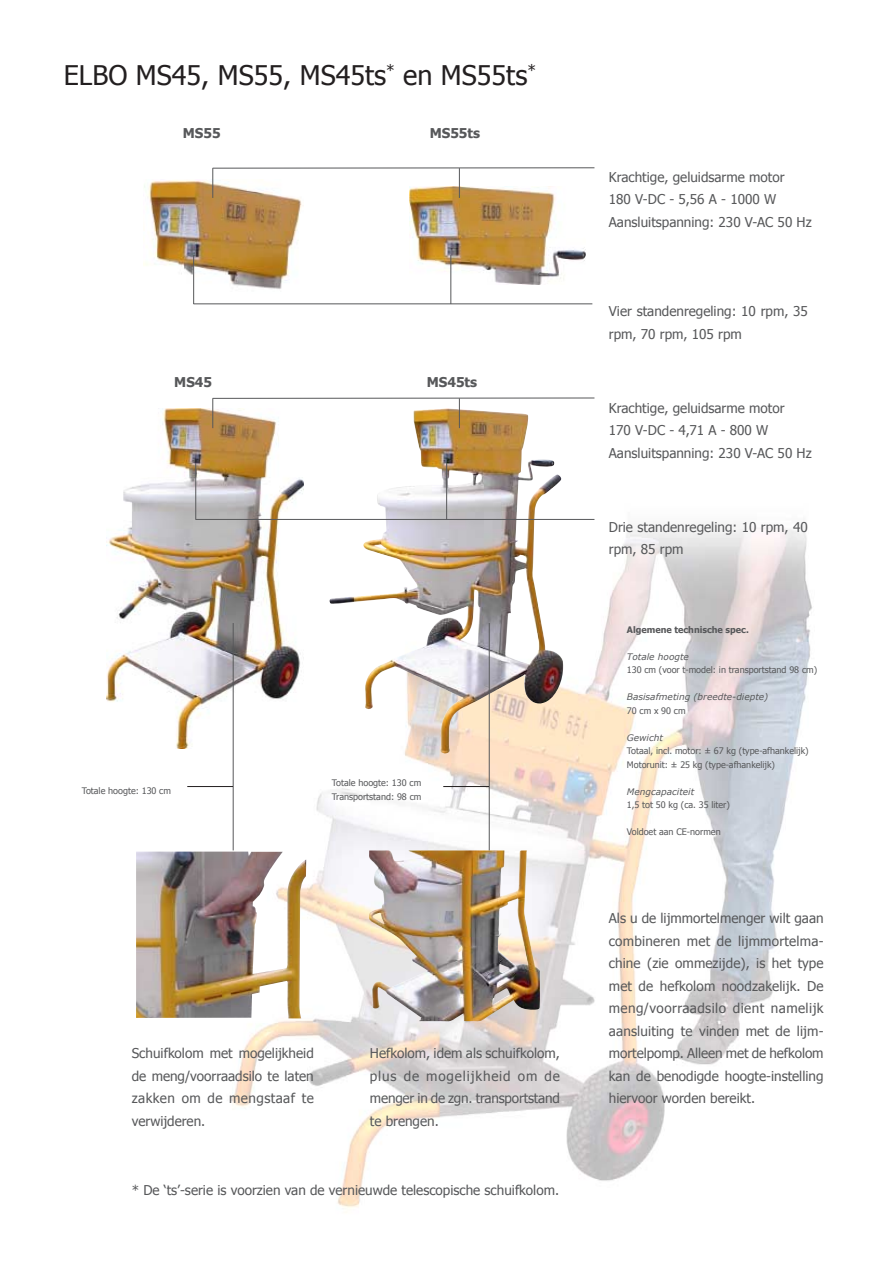
<style>
.page{position:relative;width:893px;height:1263px;background:#fff}
.page>*{position:absolute;margin:0;border:0;box-sizing:border-box;transform-origin:0 0}
.t1{font:27px "Tahoma";color:#231f20}
.t2{font:13.5px/22.5px "Tahoma";color:#57585a}
.t3{font:700 13.5px "Tahoma";color:#57585a}
.t4{font:9px/13.5px "Tahoma";color:#57585a}
.t5{font:italic 9px/13.5px "Verdana";color:#57585a}
.t6{font:700 9px "Tahoma";color:#57585a}
.s1{font-family:"Verdana";font-style:italic}
.s2{font-family:"Tahoma";font-style:normal}
</style>
<div class="page">
<img style="left:210px;top:488px;width:602px;height:720px">
<img style="left:136px;top:852px;width:170px;height:166px">
<img style="left:410px;top:186px;width:175px;height:98px">
<img style="left:143px;top:179px;width:159px;height:114px">
<img style="left:329px;top:408px;width:234px;height:345px">
<img style="left:106px;top:408px;width:197px;height:340px">
<img style="left:369px;top:850px;width:171px;height:171px">
<hr style="left:213px;top:168px;width:1px;height:30px;background:#57585a">
<hr style="left:213px;top:168px;width:381px;height:1px;background:#57585a">
<hr style="left:459px;top:168px;width:1px;height:30px;background:#57585a">
<hr style="left:193px;top:255px;width:1px;height:49px;background:#57585a">
<hr style="left:194px;top:304px;width:398px;height:1px;background:#57585a">
<hr style="left:451px;top:255px;width:1px;height:49px;background:#57585a">
<hr style="left:213px;top:398px;width:1px;height:30px;background:#57585a">
<hr style="left:213px;top:398px;width:381px;height:1px;background:#57585a">
<hr style="left:459px;top:398px;width:1px;height:30px;background:#57585a">
<hr style="left:195px;top:463px;width:1px;height:57px;background:#57585a">
<hr style="left:196px;top:519px;width:398px;height:1px;background:#57585a">
<hr style="left:446px;top:463px;width:1px;height:57px;background:#57585a">
<hr style="left:233px;top:623px;width:1px;height:227px;background:#57585a">
<hr style="left:489px;top:623px;width:1px;height:227px;background:#57585a">
<hr style="left:187px;top:786px;width:46px;height:1px;background:#231f20">
<hr style="left:443px;top:786px;width:46px;height:1px;background:#231f20">
<p class="t1" style="left:64px;top:57px;width:474px">ELBO MS45, MS55, MS45ts<sup>*</sup> en MS55ts<sup>*</sup></p>
<p class="t3" style="left:183px;top:123px;width:39px">MS55</p>
<p class="t3" style="left:430px;top:123px;width:52px">MS55ts</p>
<p class="t3" style="left:174px;top:372px;width:39px">MS45</p>
<p class="t3" style="left:427px;top:372px;width:52px">MS45ts</p>
<p class="t4" style="left:82px;top:783px;width:91px">Totale hoogte: 130 cm</p>
<p class="t4" style="left:332px;top:776px;width:91px">Totale hoogte: 130 cm<br>Transportstand: 98 cm</p>
<p class="t2" style="left:132px;top:1041px;width:184px;text-align:justify">Schuifkolom met mogelijkheid de meng/voorraadsilo te laten zakken om de mengstaaf te verwijderen.</p>
<p class="t2" style="left:370px;top:1041px;width:192px;text-align:justify">Hefkolom, idem als schuifkolom, plus de mogelijkheid om de menger in de zgn. transportstand te brengen.</p>
<p class="t2" style="left:132px;top:1178px;width:429px">* De ‘ts’-serie is voorzien van de vernieuwde telescopische schuifkolom.</p>
<p class="t2" style="left:609px;top:165px;width:204px">Krachtige, geluidsarme motor<br>180 V-DC - 5,56 A - 1000 W<br>Aansluitspanning: 230 V-AC 50 Hz</p>
<p class="t2" style="left:609px;top:300px;width:201px">Vier standenregeling: 10 rpm, 35 rpm, 70 rpm, 105 rpm</p>
<p class="t2" style="left:609px;top:396px;width:204px">Krachtige, geluidsarme motor<br>170 V-DC - 4,71 A - 800 W<br>Aansluitspanning: 230 V-AC 50 Hz</p>
<p class="t2" style="left:609px;top:515px;width:201px">Drie standenregeling: 10 rpm, 40 rpm, 85 rpm</p>
<p class="t6" style="left:627px;top:623px;width:123px">Algemene technische spec.</p>
<p class="t4" style="left:627px;top:649px;width:192px"><span class="s1">Totale hoogte<br></span>130 cm (voor t-model: in transportstand 98 cm)</p>
<p class="t5" style="left:627px;top:690px;width:143px">Basisafmeting (breedte-diepte)<br><span class="s2">70 cm x 90 cm</span></p>
<p class="t4" style="left:627px;top:730px;width:183px"><span class="s1">Gewicht<br></span>Totaal, incl. motor: ± 67 kg (type-afhankelijk)<br>Motorunit: ± 25 kg (type-afhankelijk)</p>
<p class="t4" style="left:627px;top:784px;width:105px"><span class="s1">Mengcapaciteit<br></span>1,5 tot 50 kg (ca. 35 liter)</p>
<p class="t4" style="left:627px;top:825px;width:95px">Voldoet aan CE-normen</p>
<p class="t2" style="left:609px;top:906px;width:216px;text-align:justify">Als u de lijmmortelmenger wilt gaan combineren met de lijmmortelma&shy;chine (zie ommezijde), is het type met de hefkolom noodzakelijk. De meng/voorraadsilo dient namelijk aansluiting te vinden met de lijm&shy;mortelpomp. Alleen met de hefkolom kan de benodigde hoogte-instelling hiervoor worden bereikt.</p>
</div>
